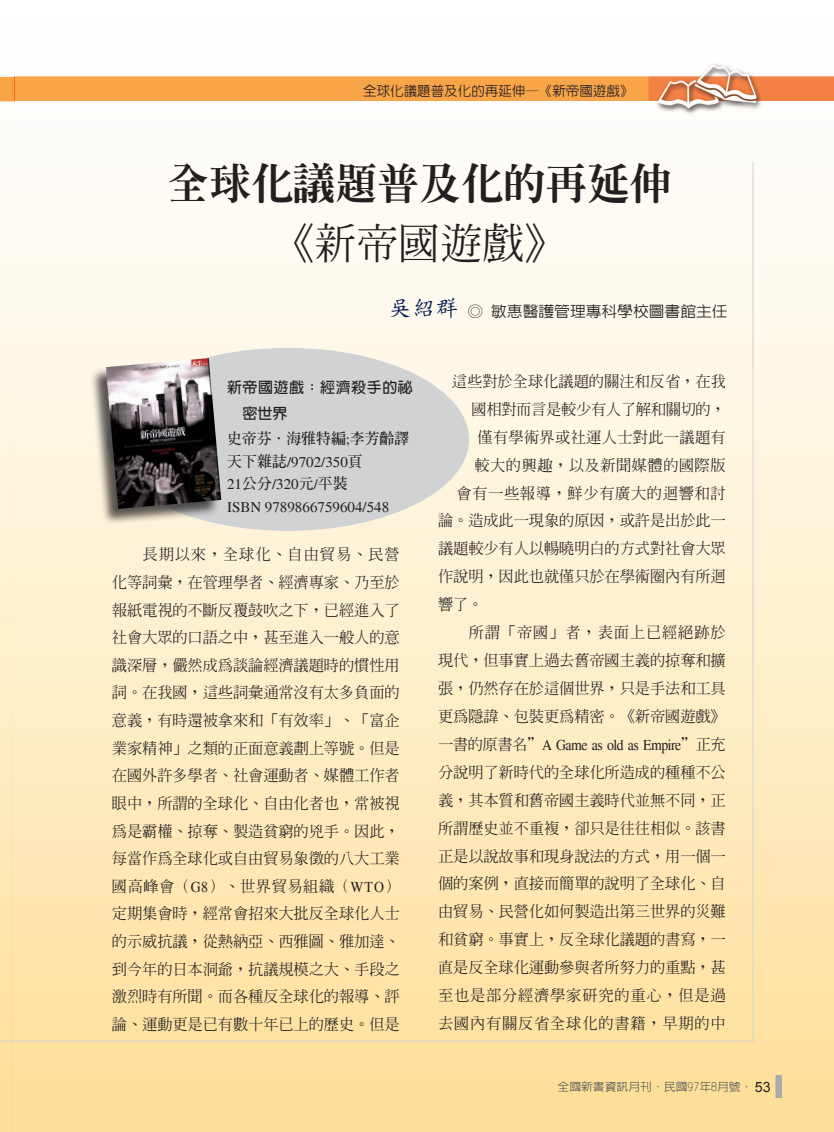
<style>
.page{position:relative;width:834px;height:1132px;background:#fff}
.page>*{position:absolute;margin:0;border:0;box-sizing:border-box;transform-origin:0 0}
._01-標題{font:800 42px "AR Ming B5";color:#231f20}
._01-標題-2{font:500 42px "AR Ming B5";color:#231f20}
._04-內文{font:500 15.3px/27.6px "AR Ming B5";letter-spacing:-.01em;color:#231f20;text-align:justify}
._04-內文-2{font:500 15.3px "AR Ming B5";letter-spacing:.035em;color:#231f20}
._04-內文-3{font:500 15.3px "AR Ming B5";letter-spacing:.015em;color:#231f20}
._04-內文-4{font:500 15.3px "AR Ming B5";letter-spacing:.03em;color:#231f20}
._10-書名下{font:15px "Times";color:#231f20}
._03-作者{font:500 15px "AR New Hei B5";color:#231f20;scale:1.05 1}
._09-書名{font:700 15px/25.5px "AR New Hei B5";letter-spacing:.035em;color:#231f20}
._10-書名下-2{font:700 15px "AR Ming B5";letter-spacing:-.01em;color:#231f20}
._07-書眉{font:500 13.5px "AR New Hei B5";color:#231f20}
.t1{font:500 11.25px "AR Hei B5";color:#57585a;scale:1.05 1}
.s1{font-family:"AR Kai B5";font-size:22.5px;color:#001954}
.s2{font-family:"Times";font-weight:400}
.s3{font-family:"AR Ming B5";font-weight:700}
.s4{font-family:"Arial";font-weight:400;font-size:14.25px;color:#231f20}
</style>
<div class="page">
<svg style="left:0;top:178px;width:13px;height:953px;background:#feeec9"></svg>
<svg style="left:0;top:1040px;width:13px;height:1px"></svg>
<div style="left:13px;top:0;width:820px;height:1131px;background:linear-gradient(to bottom,#fdfafa,#ffe3a2)"></div>
<hr style="left:13px;top:1040px;width:740px;height:1px;background:#d1d2d4">
<hr style="left:752px;top:162px;width:1px;height:878px;background:#d1d2d4">
<div style="left:775px;top:1074px;width:6px;height:23px;background:#a8a9ad"></div>
<div style="left:107px;top:348px;width:362px;height:182px;background:#d1d2d4;border-radius:50%"></div>
<div style="left:89px;top:358px;width:138px;height:173px;background:#231f20;opacity:.75"></div>
<img style="left:106px;top:358px;width:115px;height:151px">
<p class="_07-書眉" style="left:363px;top:84px;width:271px">全球化議題普及化的再延伸─《新帝國遊戲》</p>
<p class="_01-標題" style="left:167px;top:162px;width:505px">全球化議題普及化的再延伸</p>
<p class="_01-標題-2" style="left:272px;top:222px;width:295px">《新帝國遊戲》</p>
<p class="_03-作者" style="left:388px;top:303px;width:324px"><span class="s1">吳紹群</span> ◎ 敏惠醫護管理專科學校圖書館主任</p>
<p class="_09-書名" style="left:242px;top:375px;width:172px;text-indent:-15px">新帝國遊戲：經濟殺手的祕密世界</p>
<p class="_10-書名下-2" style="left:227px;top:431px;width:184px">史帝芬•海雅特編<span class="s2">;</span>李芳齡譯</p>
<p class="_10-書名下" style="left:227px;top:453px;width:137px"><span class="s3">天下雜誌</span>/9702/350<span class="s3">頁</span></p>
<p class="_10-書名下" style="left:227px;top:475px;width:122px">21<span class="s3">公分</span>/320<span class="s3">元</span>/<span class="s3">平裝</span></p>
<p class="_10-書名下" style="left:227px;top:498px;width:164px">ISBN 9789866759604/548</p>
<p class="_04-內文" style="left:112px;top:540px;width:289px;text-indent:31px">長期以來，全球化、自由貿易、民營化等詞彙，在管理學者、經濟專家、乃至於報紙電視的不斷反覆鼓吹之下，已經進入了社會大眾的口語之中，甚至進入一般人的意識深層，儼然成為談論經濟議題時的慣性用詞。在我國，這些詞彙通常沒有太多負面的意義，有時還被拿來和「有效率」、「富企業家精神」之類的正面意義劃上等號。但是在國外許多學者、社會運動者、媒體工作者眼中，所謂的全球化、自由化者也，常被視為是霸權、掠奪、製造貧窮的兇手。因此，每當作為全球化或自由貿易象徵的八大工業國高峰會（<span class="s2">G8</span>）、世界貿易組織（<span class="s2">WTO</span>）定期集會時，經常會招來大批反全球化人士的示威抗議，從熱納亞、西雅圖、雅加達、到今年的日本洞爺，抗議規模之大、手段之激烈時有所聞。而各種反全球化的報導、評論、運動更是已有數十年已上的歷史。但是</p>
<p class="_04-內文" style="left:452px;top:367px;width:275px">這些對於全球化議題的關注和反省，在我</p>
<p class="_04-內文" style="left:471px;top:395px;width:256px">國相對而言是較少有人了解和關切的，</p>
<p class="_04-內文-3" style="left:477px;top:429px;width:250px">僅有學術界或社運人士對此一議題有</p>
<p class="_04-內文-4" style="left:474px;top:457px;width:253px">較大的興趣，以及新聞媒體的國際版</p>
<p class="_04-內文-2" style="left:456px;top:485px;width:271px">會有一些報導，鮮少有廣大的迴響和討</p>
<p class="_04-內文" style="left:438px;top:506px;width:289px">論。造成此一現象的原因，或許是出於此一</p>
<p class="_04-內文" style="left:438px;top:534px;width:289px">議題較少有人以暢曉明白的方式對社會大眾</p>
<p class="_04-內文" style="left:438px;top:562px;width:289px">作說明，因此也就僅只於在學術圈內有所迴</p>
<p class="_04-內文" style="left:438px;top:590px;width:46px">響了。</p>
<p class="_04-內文" style="left:438px;top:618px;width:289px;text-indent:31px">所謂「帝國」者，表面上已經絕跡於現代，但事實上過去舊帝國主義的掠奪和擴張，仍然存在於這個世界，只是手法和工具更為隱諱、包裝更為精密。《新帝國遊戲》一書的原書名”<span class="s2">A Game as old as Empire</span>”正充分說明了新時代的全球化所造成的種種不公義，其本質和舊帝國主義時代並無不同，正所謂歷史並不重複，卻只是往往相似。該書正是以說故事和現身說法的方式，用一個一個的案例，直接而簡單的說明了全球化、自由貿易、民營化如何製造出第三世界的災難和貧窮。事實上，反全球化議題的書寫，一直是反全球化運動參與者所努力的重點，甚至也是部分經濟學家研究的重心，但是過去國內有關反省全球化的書籍，早期的中</p>
<p class="t1" style="left:557px;top:1081px;width:204px">全國新書資訊月刊．民國97年8月號． <span class="s4">53</span></p>
</div>
